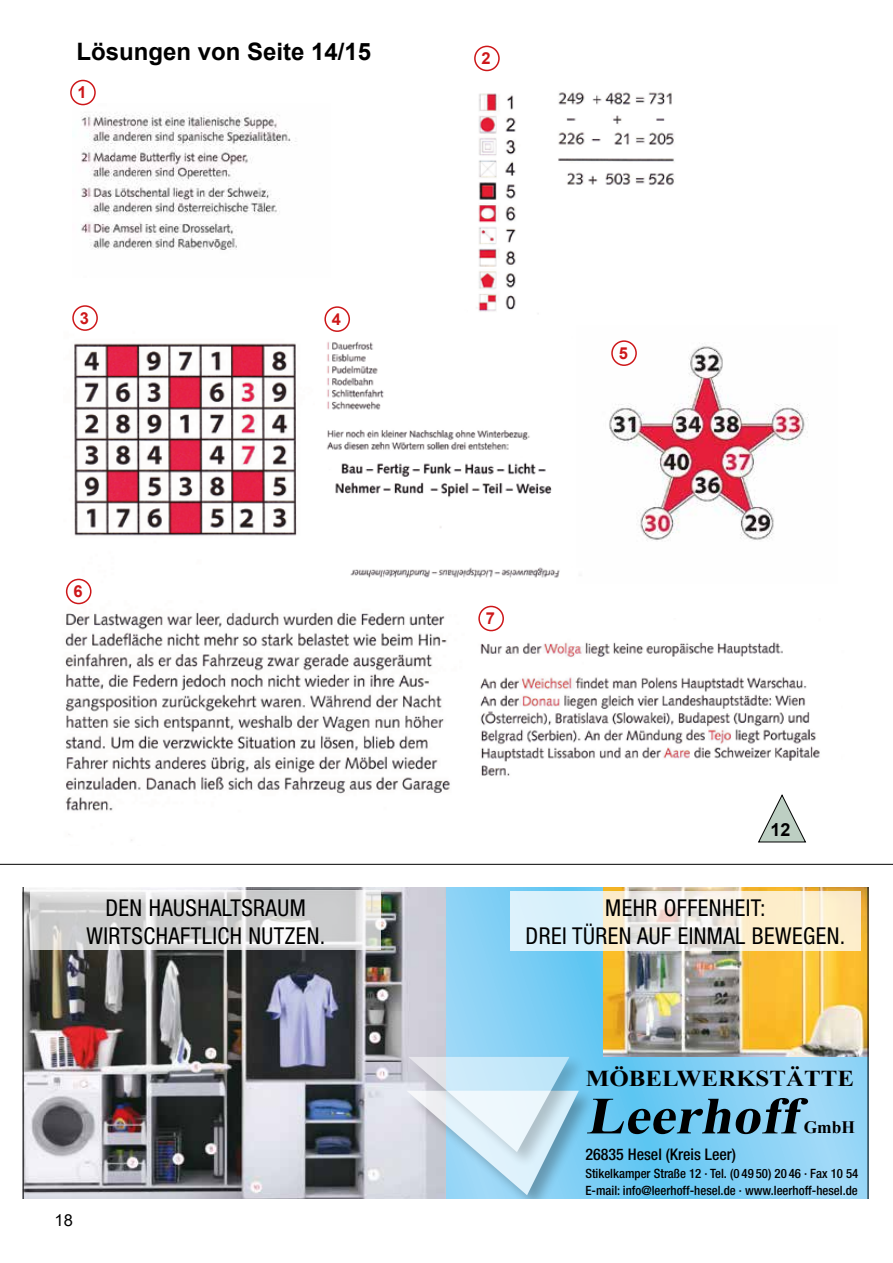
<style>
.page{position:relative;width:893px;height:1263px;background:#fff}
.page>*{position:absolute;margin:0;border:0;box-sizing:border-box;transform-origin:0 0}
.t1{font:italic 700 52.35px "Times New Roman";color:#000;scale:1.09 1}
.t2{font:700 24px "Arial";color:#000}
.t3{font:condensed 23.25px/27.9px "Helvetica Neue";letter-spacing:.02em;color:#000;text-align:center}
.t4{font:700 22.65px "Times New Roman";color:#000;scale:1.1 1}
.t5{font:700 18px "Arial";color:#000}
.t6{font:700 17.4px "Times New Roman";color:#000}
.t7{font:700 16.5px "Arial";color:#cd1719}
.t8{font:16.5px "Arial";color:#000}
.t9{font:500 condensed 16.05px "Helvetica Neue";color:#000}
.t10{font:500 condensed 12.9px/17.4px "Helvetica Neue";color:#000}
</style>
<div class="page">
<img style="left:23px;top:887px;width:845px;height:311px">
<div style="left:406px;top:1088px;width:190px;height:110px;background:#000;opacity:.4"></div>
<div style="left:407px;top:1054px;width:180px;height:116px;background:#000;opacity:.4"></div>
<svg style="left:406px;top:1057px;width:173px;height:138px;background:#c0dded"></svg>
<img style="left:478px;top:92px;width:197px;height:220px">
<img style="left:69px;top:324px;width:228px;height:259px">
<img style="left:326px;top:325px;width:483px;height:253px">
<img style="left:65px;top:600px;width:385px;height:241px">
<img style="left:479px;top:622px;width:341px;height:173px">
<img style="left:75px;top:103px;width:222px;height:147px">
<div style="left:70px;top:80px;width:26px;height:25px;border:2px solid #cd1719;border-radius:50%"></div>
<div style="left:72px;top:305px;width:26px;height:26px;border:2px solid #cd1719;border-radius:50%"></div>
<div style="left:66px;top:579px;width:26px;height:25px;border:2px solid #cd1719;border-radius:50%"></div>
<div style="left:478px;top:606px;width:26px;height:25px;border:2px solid #cd1719;border-radius:50%"></div>
<div style="left:324px;top:306px;width:26px;height:26px;border:2px solid #cd1719;border-radius:50%"></div>
<div style="left:611px;top:340px;width:26px;height:26px;border:2px solid #cd1719;border-radius:50%"></div>
<div style="left:474px;top:46px;width:26px;height:25px;border:2px solid #cd1719;border-radius:50%"></div>
<hr style="left:0;top:864px;width:893px;height:1px;background:#000">
<svg style="left:758px;top:795px;width:48px;height:47px"></svg>
<h2 class="t2" style="left:77px;top:35px;width:296px">Lösungen von Seite 14/15</h2>
<p class="t7" style="left:78px;top:81px;width:11px">1</p>
<p class="t7" style="left:80px;top:306px;width:11px">3</p>
<p class="t7" style="left:73px;top:580px;width:11px">6</p>
<p class="t7" style="left:332px;top:307px;width:11px">4</p>
<h3 class="t3" style="left:87px;top:893px;width:240px">DEN HAUSHALTSRAUM<br>WIRTSCHAFTLICH NUTZEN.</h3>
<p class="t8" style="left:55px;top:1209px;width:20px">18</p>
<p class="t7" style="left:482px;top:47px;width:11px">2</p>
<p class="t7" style="left:619px;top:341px;width:11px">5</p>
<p class="t7" style="left:486px;top:607px;width:11px">7</p>
<h3 class="t5" style="left:770px;top:817px;width:22px">12</h3>
<h3 class="t3" style="left:526px;top:893px;width:321px">MEHR OFFENHEIT:<br>DREI TÜREN AUF EINMAL BEWEGEN.</h3>
<h3 class="t4" style="left:586px;top:1062px;width:245px">MÖBELWERKSTÄTTE</h3>
<h1 class="t1" style="left:586px;top:1078px;width:196px">Leerhoff</h1>
<h3 class="t6" style="left:804px;top:1115px;width:53px">GmbH</h3>
<p class="t9" style="left:585px;top:1145px;width:152px">26835 Hesel (Kreis Leer)</p>
<p class="t10" style="left:585px;top:1164px;width:275px">Stikelkamper Straße 12 · Tel. (0 49 50) 20 46 · Fax 10 54<br>E-mail: info@leerhoff-hesel.de · www.leerhoff-hesel.de</p>
</div>
